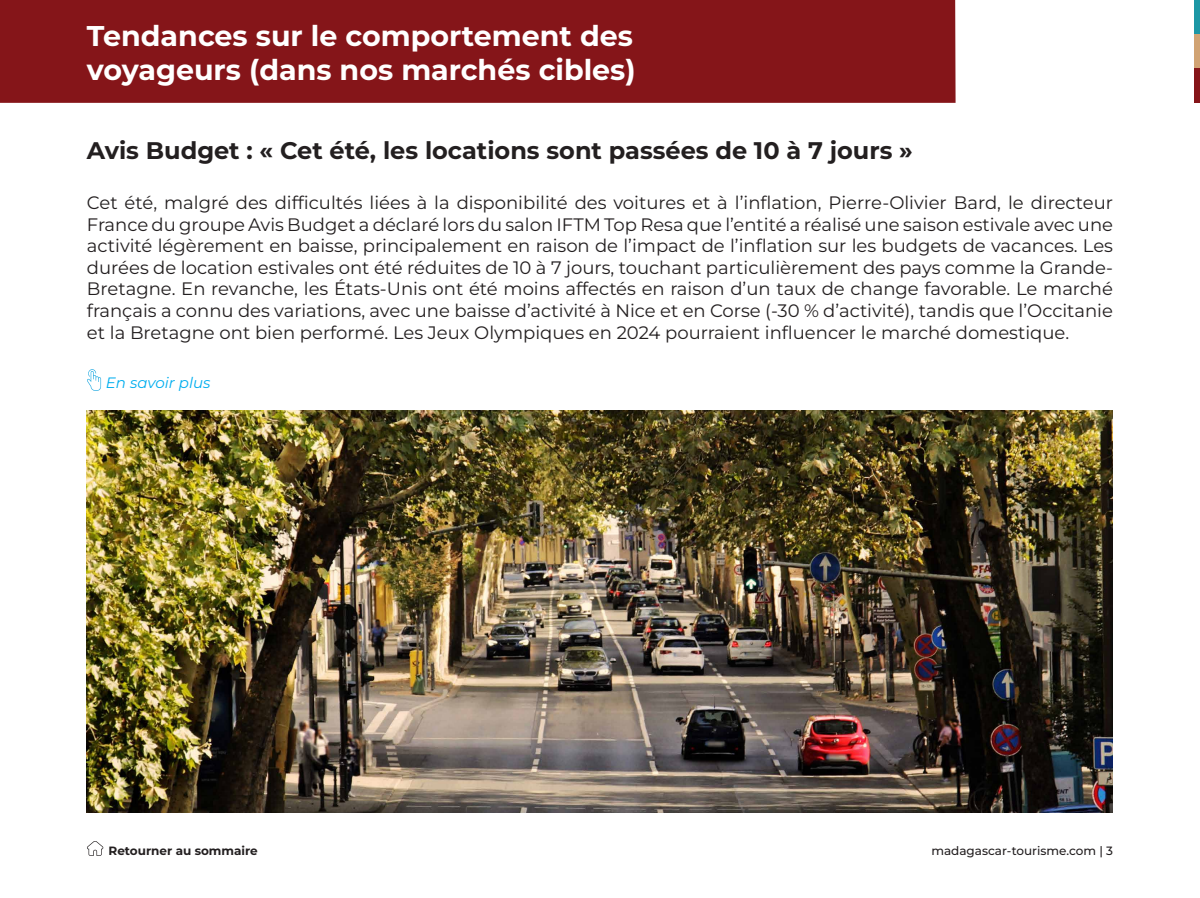
<style>
.page{position:relative;width:1200px;height:898px;background:#fff}
.page>*{position:absolute;margin:0;border:0;box-sizing:border-box;transform-origin:0 0}
.Theme{font:700 28.5px/34.2px "Montserrat";color:#fff}
.TITRE{font:700 24px "Montserrat";color:#231f20}
.texte{font:18px/21.6px "Montserrat";color:#231f20;text-align:justify}
.en_savoir_plu{font:italic 15px "Montserrat";color:#00aeef}
.t1{font:500 12px "Montserrat";color:#231f20}
.Retourner{font:700 12px "Montserrat";color:#231f20}
</style>
<div class="page">
<div style="left:1194px;top:0;width:5px;height:34px;background:#1d97a5"></div>
<div style="left:1194px;top:34px;width:5px;height:35px;background:#d1a373"></div>
<div style="left:1194px;top:69px;width:5px;height:34px;background:#851519"></div>
<div style="left:0;top:0;width:955px;height:103px;background:#851519"></div>
<svg style="left:87px;top:369px;width:14px;height:21px"></svg>
<img style="left:87px;top:410px;width:1024px;height:402px">
<svg style="left:87px;top:841px;width:16px;height:14px"></svg>
<p class="Theme" style="left:87px;top:18px;width:550px">Tendances sur le comportement des voyageurs (dans nos marchés cibles)</p>
<p class="TITRE" style="left:87px;top:135px;width:827px">Avis Budget : « Cet été, les locations sont passées de 10 à 7 jours »</p>
<p class="texte" style="left:87px;top:191px;width:1027px">Cet été, malgré des difficultés liées à la disponibilité des voitures et à l’inflation, Pierre-Olivier Bard, le directeur France du groupe Avis Budget a déclaré lors du salon IFTM Top Resa que l’entité a réalisé une saison estivale avec une activité légèrement en baisse, principalement en raison de l’impact de l’inflation sur les budgets de vacances. Les durées de location estivales ont été réduites de 10 à 7 jours, touchant particulièrement des pays comme la Grande-Bretagne. En revanche, les États-Unis ont été moins affectés en raison d’un taux de change favorable. Le marché français a connu des variations, avec une baisse d’activité à Nice et en Corse (-30 % d’activité), tandis que l’Occitanie et la Bretagne ont bien performé. Les Jeux Olympiques en 2024 pourraient influencer le marché domestique.</p>
<p class="en_savoir_plu" style="left:106px;top:372px;width:106px">En savoir plus</p>
<p class="Retourner" style="left:108px;top:842px;width:151px">Retourner au sommaire</p>
<p class="t1" style="left:931px;top:842px;width:183px">madagascar-tourisme.com | 3</p>
</div>
